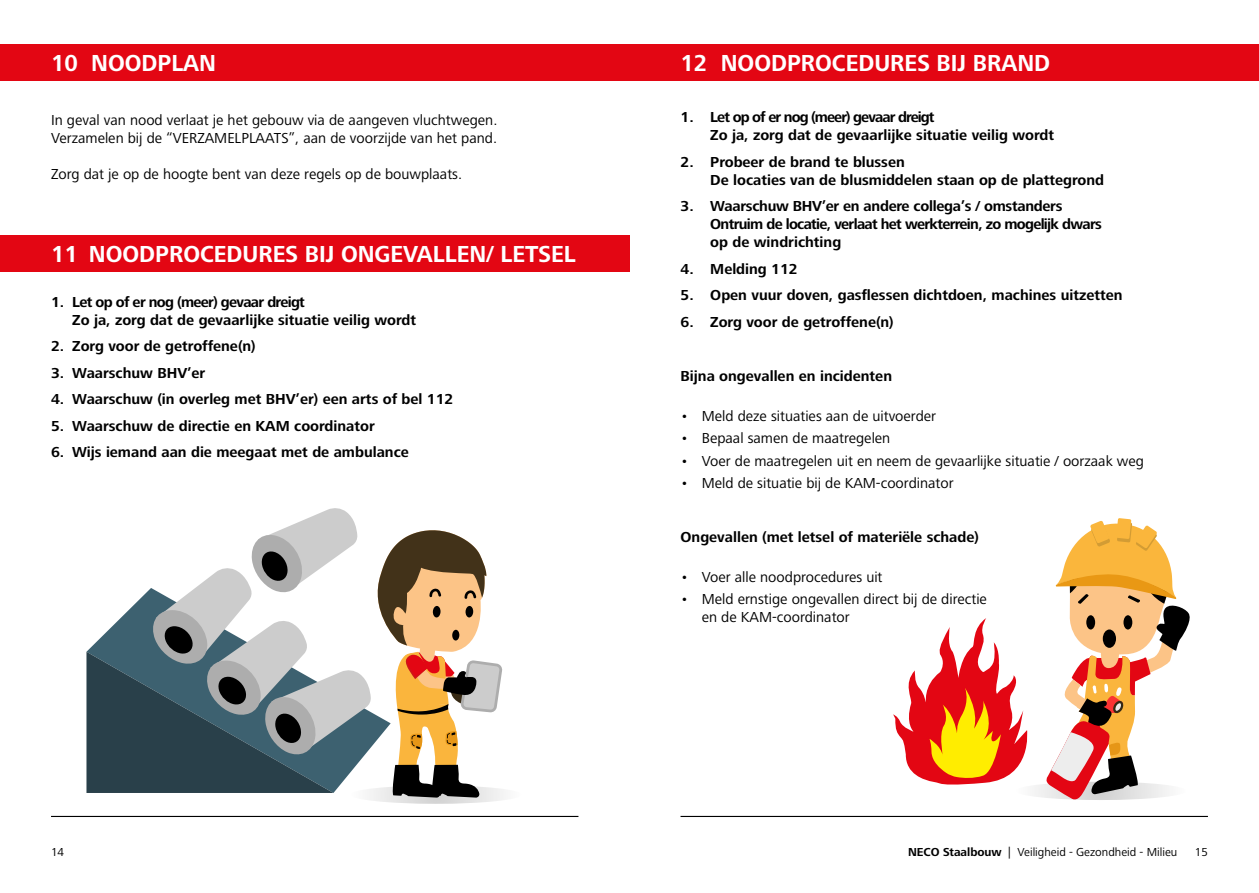
<style>
.page{position:relative;width:1259px;height:893px;background:#fff}
.page>*{position:absolute;margin:0;border:0;box-sizing:border-box;transform-origin:0 0}
.t1{font:700 24px "Frutiger Next LT";color:#fff;scale:.95 1}
.t2{font:700 15px/18px "Frutiger Next LT";color:#000}
.t3{font:15px/18px "Frutiger Next LT";color:#000}
.t4{font:700 15px/18px "Frutiger Next LT";letter-spacing:-.04em;color:#000}
.t5{font:12px "Frutiger Next LT";color:#000}
.s1{font-weight:700}
</style>
<div class="page">
<svg style="left:350px;top:785px;width:172px;height:19px"></svg>
<div style="left:1015px;top:782px;width:171px;height:18px;background:#f5f5f5;border-radius:50%"></div>
<div style="left:0;top:44px;width:629px;height:37px;background:#e30613"></div>
<div style="left:0;top:235px;width:629px;height:37px;background:#e30613"></div>
<div style="left:629px;top:44px;width:630px;height:37px;background:#e30613"></div>
<svg style="left:893px;top:618px;width:135px;height:167px"></svg>
<svg style="left:1046px;top:518px;width:144px;height:282px"></svg>
<svg style="left:86px;top:508px;width:416px;height:290px"></svg>
<div style="left:465px;top:606px;width:8px;height:12px;background:#000;border-radius:50%"></div>
<hr style="left:51px;top:816px;width:527px;height:1px;background:#000">
<hr style="left:680px;top:816px;width:528px;height:1px;background:#000">
<h1 class="t1" style="left:51px;top:50px;width:175px">10 NOODPLAN</h1>
<p class="t3" style="left:51px;top:111px;width:448px">In geval van nood verlaat je het gebouw via de aangeven vluchtwegen.<br>Verzamelen bij de “VERZAMELPLAATS”, aan de voorzijde van het pand.</p>
<p class="t3" style="left:51px;top:165px;width:413px">Zorg dat je op de hoogte bent van deze regels op de bouwplaats.</p>
<h1 class="t1" style="left:51px;top:241px;width:554px">11 NOODPROCEDURES BIJ ONGEVALLEN/ LETSEL</h1>
<p class="t2" style="left:72px;top:293px;width:345px;text-indent:-21px">1. Let op of er nog (meer) gevaar dreigt<br>Zo ja, zorg dat de gevaarlijke situatie veilig wordt</p>
<p class="t2" style="left:51px;top:337px;width:206px">2. Zorg voor de getroffene(n)</p>
<p class="t2" style="left:51px;top:364px;width:156px">3. Waarschuw BHV’er</p>
<p class="t2" style="left:51px;top:390px;width:404px">4. Waarschuw (in overleg met BHV’er) een arts of bel 112</p>
<p class="t2" style="left:51px;top:417px;width:325px">5. Waarschuw de directie en KAM coordinator</p>
<p class="t2" style="left:51px;top:443px;width:359px">6. Wijs iemand aan die meegaat met de ambulance</p>
<h1 class="t1" style="left:680px;top:50px;width:391px">12 NOODPROCEDURES BIJ BRAND</h1>
<p class="t2" style="left:710px;top:108px;width:345px;text-indent:-30px">1. Let op of er nog (meer) gevaar dreigt<br>Zo ja, zorg dat de gevaarlijke situatie veilig wordt</p>
<p class="t2" style="left:710px;top:153px;width:395px;text-indent:-30px">2. Probeer de brand te blussen<br>De locaties van de blusmiddelen staan op de plattegrond</p>
<p class="t4" style="left:710px;top:197px;width:393px;text-indent:-30px">3. Waarschuw BHV’er en andere collega’s / omstanders<br>Ontruim de locatie, verlaat het werkterrein, zo mogelijk dwars op de windrichting</p>
<p class="t2" style="left:680px;top:260px;width:119px">4. Melding 112</p>
<p class="t2" style="left:680px;top:286px;width:443px">5. Open vuur doven, gasflessen dichtdoen, machines uitzetten</p>
<p class="t2" style="left:680px;top:313px;width:215px">6. Zorg voor de getroffene(n)</p>
<p class="t2" style="left:680px;top:367px;width:213px">Bijna ongevallen en incidenten</p>
<p class="t3" style="left:680px;top:407px;width:257px">• Meld deze situaties aan de uitvoerder</p>
<p class="t3" style="left:680px;top:429px;width:211px">• Bepaal samen de maatregelen</p>
<p class="t3" style="left:680px;top:452px;width:465px">• Voer de maatregelen uit en neem de gevaarlijke situatie / oorzaak weg</p>
<p class="t3" style="left:680px;top:474px;width:275px">• Meld de situatie bij de KAM-coordinator</p>
<p class="t2" style="left:680px;top:528px;width:300px">Ongevallen (met letsel of materiële schade)</p>
<p class="t3" style="left:680px;top:568px;width:203px">• Voer alle noodprocedures uit</p>
<p class="t3" style="left:702px;top:590px;width:287px;text-indent:-21px">• Meld ernstige ongevallen direct bij de directie en de KAM-coordinator</p>
<p class="t5" style="left:51px;top:845px;width:15px">14</p>
<p class="t5" style="left:908px;top:845px;width:271px"><span class="s1">NECO Staalbouw</span> | Veiligheid - Gezondheid - Milieu</p>
<p class="t5" style="left:1195px;top:845px;width:15px">15</p>
</div>
